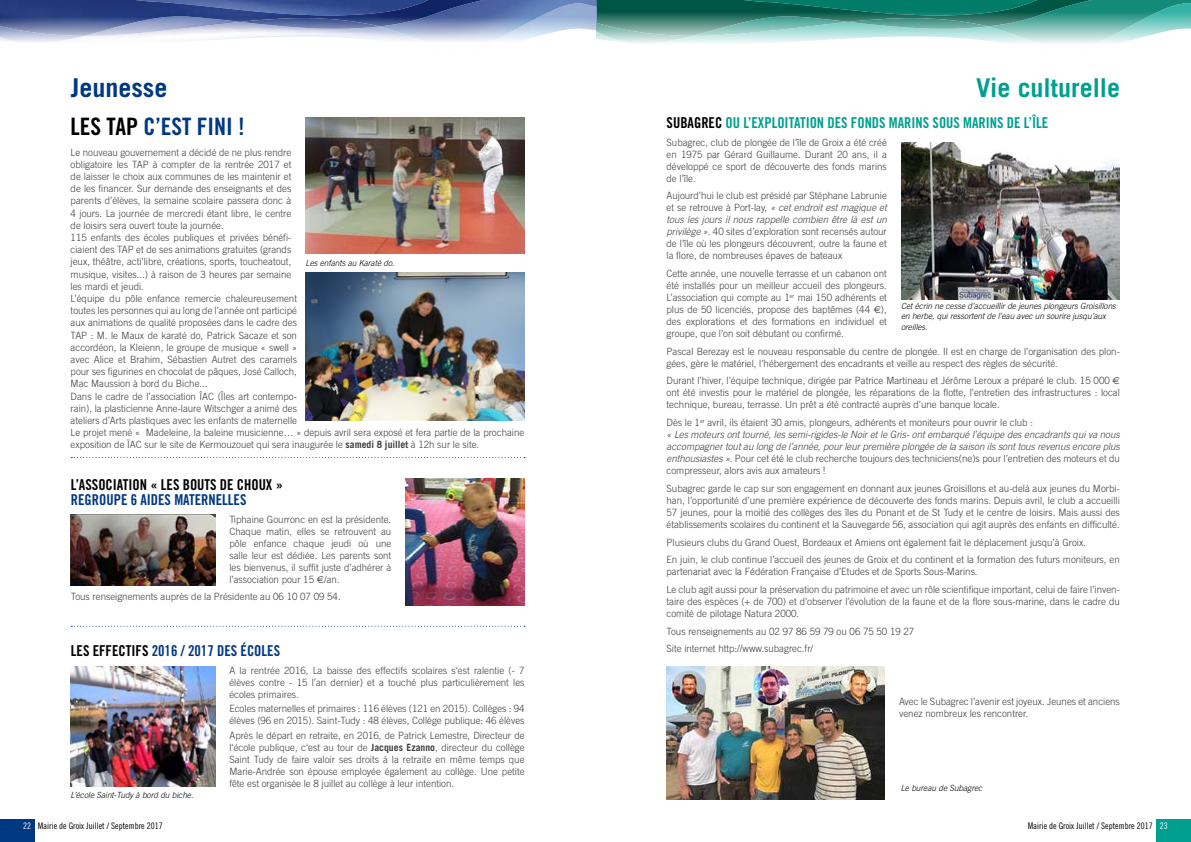
<style>
.page{position:relative;width:1191px;height:842px;background:#fff}
.page>*{position:absolute;margin:0;border:0;box-sizing:border-box;transform-origin:0 0}
.t1{font:700 26px "Trade Gothic";color:#009f8f}
.t2{font:700 26px "Trade Gothic";color:#003882}
.t3{font:24px "Trade Gothic Bold Cond Twenty";color:#003882}
.t4{font:15px "Trade Gothic Bold Cond Twenty";color:#009f8f}
.t5{font:15px "Trade Gothic Bold Cond Twenty";color:#003882}
.t6{font:15px "Trade Gothic Bold Cond Twenty";color:#000}
.t7{font:300 10px/12px "Trade Gothic";color:#3e3d40;text-align:justify}
.t8{font:italic 300 10px/12px "Trade Gothic";color:#3e3d40}
.t9{font:9px "Trade Gothic Cond Eighteen";color:#000}
.t10{font:italic 300 8.5px/10.2px "Trade Gothic";color:#000}
.s1{color:#000}
.s2{font-weight:700}
.s3{font-family:"Euro Sans";font-weight:400}
.s4{font-style:italic}
.s5{font-style:normal}
.s6{color:#fff}
</style>
<div class="page">
<div style="left:1157px;top:820px;width:34px;height:22px;background:#009f8f"></div>
<div style="left:0;top:820px;width:34px;height:22px;background:#003882"></div>
<svg style="left:71px;top:626px;width:454px;height:1px"></svg>
<svg style="left:71px;top:457px;width:454px;height:1px"></svg>
<img style="left:597px;top:36px;width:95px;height:7px">
<img style="left:692px;top:0;width:499px;height:44px">
<img style="left:597px;top:0;width:556px;height:36px">
<img style="left:0;top:36px;width:84px;height:6px">
<img style="left:84px;top:0;width:513px;height:42px">
<img style="left:0;top:0;width:545px;height:36px">
<img style="left:71px;top:515px;width:144px;height:71px">
<img style="left:405px;top:478px;width:119px;height:127px">
<img style="left:71px;top:667px;width:144px;height:119px">
<img style="left:306px;top:117px;width:218px;height:137px">
<img style="left:901px;top:143px;width:218px;height:156px">
<img style="left:666px;top:666px;width:219px;height:133px">
<img style="left:305px;top:272px;width:219px;height:149px">
<h1 class="t2" style="left:71px;top:72px;width:98px">Jeunesse</h1>
<h1 class="t1" style="left:976px;top:72px;width:145px">Vie culturelle</h1>
<h2 class="t3" style="left:71px;top:112px;width:176px"><span class="s1">LES TAP</span> C’EST FINI !</h2>
<p class="t7" style="left:71px;top:146px;width:455px;text-align:left">Le nouveau gouvernement a décidé de ne plus rendre<br>obligatoire les TAP à compter de la rentrée 2017 et<br>de laisser le choix aux communes de les maintenir et<br>de les financer. Sur demande des enseignants et des<br>parents d’élèves, la semaine scolaire passera donc à<br>4 jours. La journée de mercredi étant libre, le centre<br>de loisirs sera ouvert toute la journée.<br>115 enfants des écoles publiques et privées bénéfi-<br>ciaient des TAP et de ses animations gratuites (grands<br>jeux, théâtre, acti’libre, créations, sports, toucheatout,<br>musique, visites...) à raison de 3 heures par semaine<br>les mardi et jeudi.<br>L’équipe du pôle enfance remercie chaleureusement<br>toutes les personnes qui au long de l’année ont participé<br>aux animations de qualité proposées dans le cadre des<br>TAP : M. le Maux de karaté do, Patrick Sacaze et son<br>accordéon, la Kleienn, le groupe de musique « swell »<br>avec Alice et Brahim, Sébastien Autret des caramels<br>pour ses figurines en chocolat de pâques, José Calloch,<br>Mac Maussion à bord du Biche...<br>Dans le cadre de l’association ÎAC (Îles art contempo-<br>rain), la plasticienne Anne-laure Witschger a animé des<br>ateliers d’Arts plastiques avec les enfants de maternelle<br>Le projet mené « Madeleine, la baleine musicienne… » depuis avril sera exposé et fera partie de la prochaine exposition de ÏAC sur le site de Kermouzouet qui sera inaugurée le <span class="s2">samedi 8 juillet</span> à 12h sur le site.</p>
<p class="t10" style="left:305px;top:258px;width:90px">Les enfants au Karaté do.</p>
<h3 class="t6" style="left:71px;top:475px;width:213px">L’ASSOCIATION « LES BOUTS DE CHOUX »</h3>
<h3 class="t5" style="left:71px;top:490px;width:177px">REGROUPE 6 AIDES MATERNELLES</h3>
<p class="t7" style="left:229px;top:513px;width:163px">Tiphaine Gourronc en est la présidente.<br>Chaque matin, elles se retrouvent au pôle enfance chaque jeudi où une salle leur est dédiée. Les parents sont les bienvenus, il suffit juste d’adhérer à l’association pour 15 <span class="s3">€</span>/an.</p>
<p class="t7" style="left:71px;top:590px;width:271px">Tous renseignements auprès de la Présidente au 06 10 07 09 54.</p>
<h3 class="t5" style="left:71px;top:641px;width:211px"><span class="s1">LES EFFECTIFS</span> 2016 / 2017 DES ÉCOLES</h3>
<p class="t7" style="left:229px;top:664px;width:297px">A la rentrée 2016, La baisse des effectifs scolaires s‘est ralentie (- 7 élèves contre - 15 l’an dernier) et a touché plus particulièrement les écoles primaires.</p>
<p class="t7" style="left:229px;top:703px;width:297px">Ecoles maternelles et primaires : 116 élèves (121 en 2015). Collèges : 94 élèves (96 en 2015). Saint-Tudy : 48 élèves, Collège publique: 46 élèves</p>
<p class="t7" style="left:229px;top:729px;width:297px">Après le départ en retraite, en 2016, de Patrick Lemestre, Directeur de l‘école publique, c‘est au tour de <span class="s2">Jacques Ezanno</span>, directeur du collège Saint Tudy de faire valoir ses droits à la retraite en même temps que Marie-Andrée son épouse employée également au collège. Une petite fête est organisée le 8 juillet au collège à leur intention.</p>
<p class="t10" style="left:71px;top:790px;width:124px">L’école Saint-Tudy à bord du biche.</p>
<h3 class="t4" style="left:666px;top:114px;width:383px"><span class="s1">SUBAGREC</span> OU L’EXPLOITATION DES FONDS MARINS SOUS MARINS DE L’ÎLE</h3>
<p class="t7" style="left:666px;top:136px;width:222px">Subagrec, club de plongée de l’île de Groix a été créé en 1975 par Gérard Guillaume. Durant 20 ans, il a développé ce sport de découverte des fonds marins de l’île.</p>
<p class="t7" style="left:666px;top:190px;width:222px">Aujourd’hui le club est présidé par Stéphane Labrunie et se retrouve à Port-lay, <span class="s4">« cet endroit est magique et tous les jours il nous rappelle combien être là est un privilège »</span>. 40 sites d’exploration sont recensés autour de l’île où les plongeurs découvrent, outre la faune et la flore, de nombreuses épaves de bateaux</p>
<p class="t7" style="left:666px;top:267px;width:222px">Cette année, une nouvelle terrasse et un cabanon ont été installés pour un meilleur accueil des plongeurs.<br>L’association qui compte au 1<sup>er</sup> mai 150 adhérents et plus de 50 licenciés, propose des baptêmes (44 <span class="s3">€</span>), des explorations et des formations en individuel et groupe, que l’on soit débutant ou confirmé.</p>
<p class="t7" style="left:666px;top:345px;width:455px">Pascal Berezay est le nouveau responsable du centre de plongée. Il est en charge de l’organisation des plon&shy;gées, gère le matériel, l’hébergement des encadrants et veille au respect des règles de sécurité.</p>
<p class="t7" style="left:666px;top:375px;width:455px">Durant l’hiver, l’équipe technique, dirigée par Patrice Martineau et Jérôme Leroux a préparé le club. 15 000 <span class="s3">€ </span>ont été investis pour le matériel de plongée, les réparations de la flotte, l’entretien des infrastructures : local technique, bureau, terrasse. Un prêt a été contracté auprès d’une banque locale.</p>
<p class="t8" style="left:666px;top:416px;width:455px"><span class="s5">Dès le 1</span><sup>er</sup> <span class="s5">avril, ils étaient 30 amis, plongeurs, adhérents et moniteurs pour ouvrir le club :<br></span>« Les moteurs ont tourné, les semi-rigides-le Noir et le Gris- ont embarqué l’équipe des encadrants qui va nous accompagner tout au long de l’année, pour leur première plongée de la saison ils sont tous revenus encore plus enthousiastes »<span class="s5">. Pour cet été le club recherche toujours des techniciens(ne)s pour l’entretien des moteurs et du compresseur, alors avis aux amateurs !</span></p>
<p class="t7" style="left:666px;top:482px;width:455px">Subagrec garde le cap sur son engagement en donnant aux jeunes Groisillons et au-delà aux jeunes du Morbi&shy;han, l’opportunité d’une première expérience de découverte des fonds marins. Depuis avril, le club a accueilli 57 jeunes, pour la moitié des collèges des îles du Ponant et de St Tudy et le centre de loisirs. Mais aussi des établissements scolaires du continent et la Sauvegarde 56, association qui agit auprès des enfants en difficulté.</p>
<p class="t7" style="left:666px;top:533px;width:455px;line-height:17.7px">Plusieurs clubs du Grand Ouest, Bordeaux et Amiens ont également fait le déplacement jusqu’à Groix.<br>En juin, le club continue l’accueil des jeunes de Groix et du continent et la formation des futurs moniteurs, en</p>
<p class="t7" style="left:666px;top:563px;width:455px;line-height:17.7px">partenariat avec la Fédération Française d’Etudes et de Sports Sous-Marins.<br>Le club agit aussi pour la préservation du patrimoine et avec un rôle scientifique important, celui de faire l’inven-</p>
<p class="t7" style="left:666px;top:595px;width:455px">taire des espèces (+ de 700) et d’observer l’évolution de la faune et de la flore sous-marine, dans le cadre du comité de pilotage Natura 2000.</p>
<p class="t7" style="left:666px;top:622px;width:249px;line-height:17.7px">Tous renseignements au 02 97 86 59 79 ou 06 75 50 19 27<br>Site internet http://www.subagrec.fr/</p>
<p class="t10" style="left:901px;top:301px;width:216px">Cet écrin ne cesse d’accueillir de jeunes plongeurs Groisillons en herbe, qui ressortent de l’eau avec un sourire jusqu’aux oreilles.</p>
<p class="t7" style="left:899px;top:695px;width:222px">Avec le Subagrec l’avenir est joyeux. Jeunes et anciens venez nombreux les rencontrer.</p>
<p class="t10" style="left:901px;top:782px;width:83px">Le bureau de Subagrec</p>
<p class="t9" style="left:23px;top:820px;width:141px"><span class="s6">22</span> Mairie de Groix Juillet / Septembre 2017</p>
<p class="t9" style="left:1027px;top:820px;width:142px">Mairie de Groix Juillet / Septembre 2017 <span class="s6">23</span></p>
</div>
